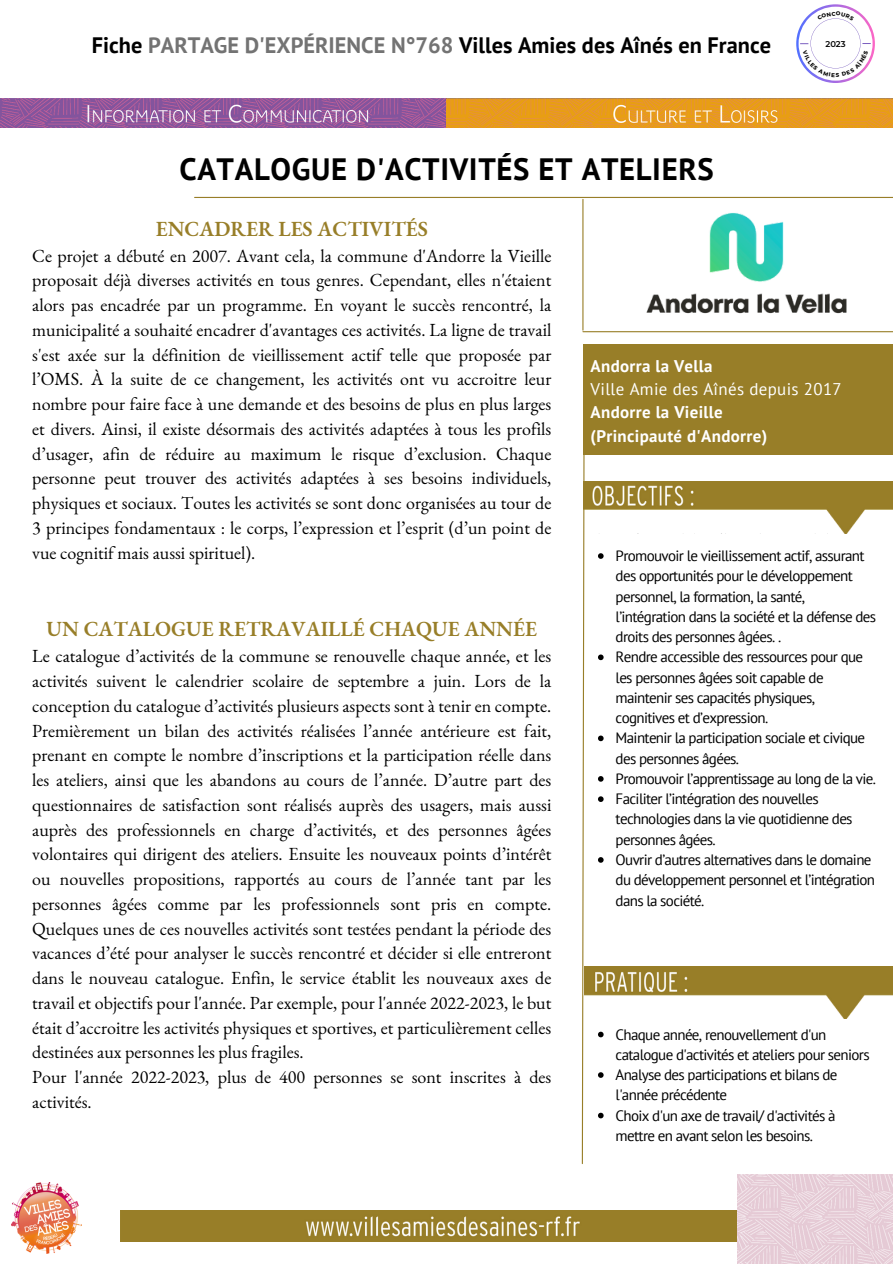
<style>
.page{position:relative;width:893px;height:1264px;background:#fff}
.page>*{position:absolute;margin:0;border:0;box-sizing:border-box;transform-origin:0 0}
.t1{font:700 30.75px "PT Sans";letter-spacing:.02em;color:#000}
.t2{font:700 22.35px "PT Sans";color:#000}
.t3{font:600 21px "EB Garamond";color:#987e28}
.t4{font:18px/24.8px "EB Garamond";color:#000;text-align:justify}
.t5{font:700 16.95px "PT Sans";letter-spacing:.02em;color:#fff}
.t6{font:16.95px "PT Sans";letter-spacing:.02em;color:#fff}
.t7{font:15px/20.2px "PT Sans";letter-spacing:-.045em;color:#000}
.t8{font:600 8.4px "Montserrat";color:#000}
.s1{color:#737373}
</style>
<div class="page">
<svg style="left:581px;top:455px;width:4px;height:709px"></svg>
<img style="left:120px;top:1210px;width:617px;height:31px">
<img style="left:737px;top:1174px;width:155px;height:89px">
<img style="left:584px;top:966px;width:308px;height:52px">
<img style="left:583px;top:481px;width:309px;height:52px">
<div style="left:583px;top:344px;width:309px;height:111px;background:#987e28"></div>
<hr style="left:195px;top:197px;width:697px;height:1px;background:#987e28">
<hr style="left:582px;top:199px;width:1px;height:131px;background:#987e28">
<hr style="left:583px;top:331px;width:309px;height:1px;background:#987e28">
<img style="left:12px;top:1182px;width:69px;height:71px">
<img style="left:646px;top:213px;width:201px;height:101px">
<img style="left:0;top:98px;width:892px;height:29px">
<svg style="left:598px;top:553px;width:5px;height:6px"></svg>
<svg style="left:598px;top:654px;width:5px;height:6px"></svg>
<svg style="left:598px;top:735px;width:5px;height:6px"></svg>
<svg style="left:598px;top:776px;width:5px;height:5px"></svg>
<svg style="left:598px;top:796px;width:5px;height:6px"></svg>
<svg style="left:598px;top:857px;width:5px;height:5px"></svg>
<svg style="left:598px;top:1031px;width:5px;height:6px"></svg>
<svg style="left:598px;top:1072px;width:5px;height:5px"></svg>
<svg style="left:598px;top:1112px;width:5px;height:6px"></svg>
<svg style="left:796px;top:4px;width:78px;height:79px"></svg>
<p class="t2" style="left:92px;top:31px;width:680px">Fiche <span class="s1">PARTAGE D'EXPÉRIENCE N°768</span> Villes Amies des Aînés en France</p>
<p class="t1" style="left:179px;top:149px;width:536px">CATALOGUE D'ACTIVITÉS ET ATELIERS</p>
<p class="t8" style="left:825px;top:39px;width:22px">2023</p>
<p class="t3" style="left:156px;top:214px;width:274px">ENCADRER LES ACTIVITÉS</p>
<p class="t4" style="left:32px;top:243px;width:520px">Ce projet a débuté en 2007. Avant cela, la commune d'Andorre la Vieille proposait déjà diverses activités en tous genres. Cependant, elles n'étaient alors pas encadrée par un programme. En voyant le succès rencontré, la municipalité a souhaité encadrer d'avantages ces activités. La ligne de travail s'est axée sur la définition de vieillissement actif telle que proposée par l’OMS. À la suite de ce changement, les activités ont vu accroitre leur nombre pour faire face à une demande et des besoins de plus en plus larges et divers. Ainsi, il existe désormais des activités adaptées à tous les profils d’usager, afin de réduire au maximum le risque d’exclusion. Chaque personne peut trouver des activités adaptées à ses besoins individuels, physiques et sociaux. Toutes les activités se sont donc organisées au tour de 3 principes fondamentaux : le corps, l’expression et l’esprit (d’un point de vue cognitif mais aussi spirituel).</p>
<p class="t3" style="left:46px;top:615px;width:492px">UN CATALOGUE RETRAVAILLÉ CHAQUE ANNÉE</p>
<p class="t4" style="left:32px;top:643px;width:520px">Le catalogue d’activités de la commune se renouvelle chaque année, et les activités suivent le calendrier scolaire de septembre a juin. Lors de la conception du catalogue d’activités plusieurs aspects sont à tenir en compte.<br>Premièrement un bilan des activités réalisées l’année antérieure est fait, prenant en compte le nombre d’inscriptions et la participation réelle dans les ateliers, ainsi que les abandons au cours de l’année. D’autre part des questionnaires de satisfaction sont réalisés auprès des usagers, mais aussi auprès des professionnels en charge d’activités, et des personnes âgées volontaires qui dirigent des ateliers. Ensuite les nouveaux points d’intérêt ou nouvelles propositions, rapportés au cours de l’année tant par les personnes âgées comme par les professionnels sont pris en compte.<br>Quelques unes de ces nouvelles activités sont testées pendant la période des vacances d’été pour analyser le succès rencontré et décider si elle entreront dans le nouveau catalogue. Enfin, le service établit les nouveaux axes de travail et objectifs pour l'année. Par exemple, pour l'année 2022-2023, le but était d’accroitre les activités physiques et sportives, et particulièrement celles destinées aux personnes les plus fragiles.</p>
<p class="t4" style="left:32px;top:1064px;width:520px">Pour l'année 2022-2023, plus de 400 personnes se sont inscrites à des activités.</p>
<p class="t5" style="left:590px;top:354px;width:124px">Andorra la Vella</p>
<p class="t6" style="left:590px;top:377px;width:253px">Ville Amie des Aînés depuis 2017</p>
<p class="t5" style="left:590px;top:401px;width:134px">Andorre la Vieille</p>
<p class="t5" style="left:590px;top:424px;width:178px">(Principauté d'Andorre)</p>
<p class="t7" style="left:615px;top:545px;width:262px">Promouvoir le vieillissement actif, assurant des opportunités pour le développement personnel, la formation, la santé, l’intégration dans la société et la défense des droits des personnes âgées. .</p>
<p class="t7" style="left:615px;top:646px;width:249px">Rendre accessible des ressources pour que les personnes âgées soit capable de maintenir ses capacités physiques, cognitives et d’expression.</p>
<p class="t7" style="left:615px;top:727px;width:251px">Maintenir la participation sociale et civique des personnes âgées.</p>
<p class="t7" style="left:615px;top:768px;width:262px">Promouvoir l’apprentissage au long de la vie.</p>
<p class="t7" style="left:615px;top:788px;width:238px">Faciliter l’intégration des nouvelles technologies dans la vie quotidienne des personnes âgées.</p>
<p class="t7" style="left:615px;top:849px;width:261px">Ouvrir d’autres alternatives dans le domaine du développement personnel et l’intégration dans la société.</p>
<p class="t7" style="left:615px;top:1023px;width:255px">Chaque année, renouvellement d'un catalogue d'activités et ateliers pour seniors</p>
<p class="t7" style="left:615px;top:1064px;width:223px">Analyse des participations et bilans de l'année précédente</p>
<p class="t7" style="left:615px;top:1104px;width:221px">Choix d'un axe de travail/ d'activités à mettre en avant selon les besoins.</p>
</div>
